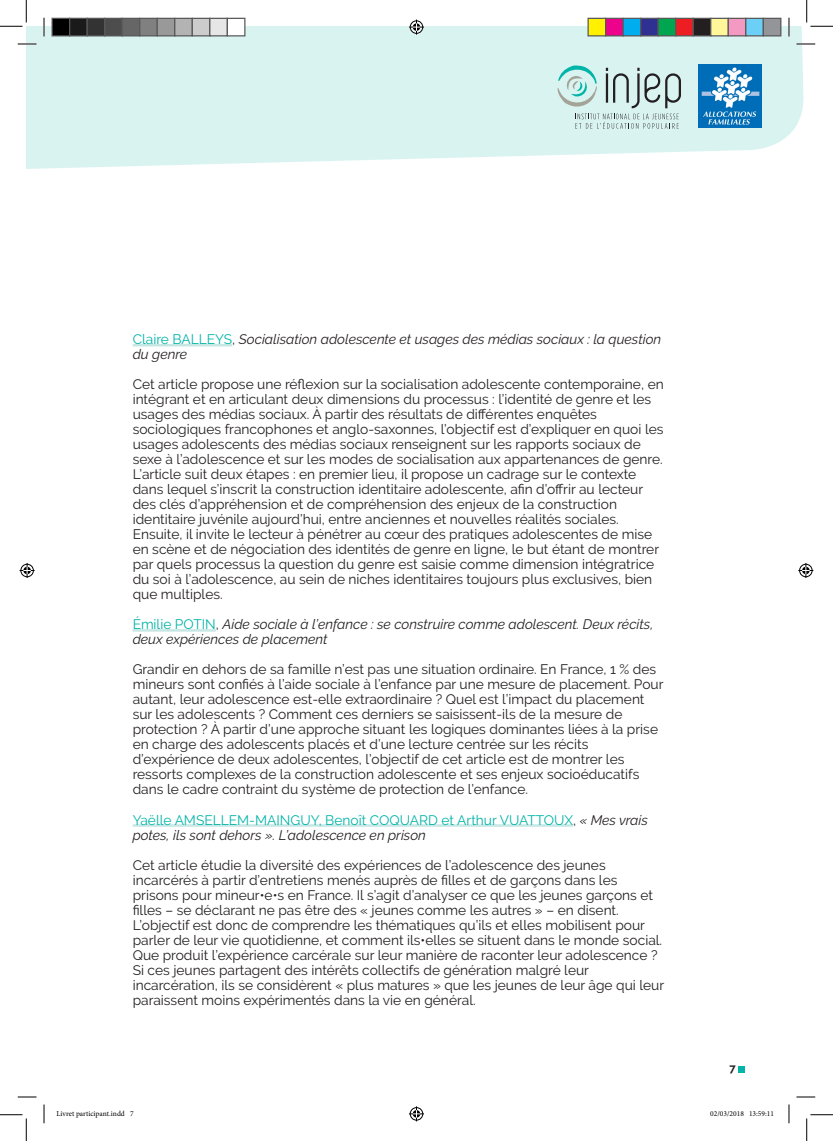
<style>
.page{position:relative;width:833px;height:1141px;background:#fff}
.page>*{position:absolute;margin:0;border:0;box-sizing:border-box;transform-origin:0 0}
.t1{font:13.75px/15px "Raleway";color:#231f20}
.t2{font:italic 13.75px/15px "Raleway";color:#231f20}
.t3{font:13.75px/15px "Raleway";color:#00b4a7}
.t4{font:700 11.25px "Raleway";color:#231f20}
.t5{font:7.5px "Minion Pro";color:#000}
.s1{font-style:normal;color:#00b4a7}
.s2{font-style:normal}
.s3{color:#231f20}
.s4{font-style:italic;color:#231f20}
</style>
<div class="page">
<svg style="left:26px;top:26px;width:778px;height:143px;fill:#d9f3f1"></svg>
<svg style="left:557px;top:66px;width:123px;height:63px"></svg>
<img style="left:698px;top:65px;width:63px;height:63px">
<svg style="left:738px;top:1066px;width:6px;height:5px"></svg>
<hr style="left:133px;top:344px;width:99px;height:2px;background:#c6e7e4">
<hr style="left:133px;top:629px;width:83px;height:2px;background:#c6e7e4">
<hr style="left:133px;top:824px;width:439px;height:2px;background:#c6e7e4">
<svg style="left:18px;top:43px;width:18px;height:2px"></svg>
<svg style="left:796px;top:43px;width:18px;height:2px"></svg>
<svg style="left:18px;top:1096px;width:18px;height:1px"></svg>
<svg style="left:796px;top:1096px;width:18px;height:1px"></svg>
<svg style="left:43px;top:18px;width:2px;height:18px"></svg>
<svg style="left:43px;top:1104px;width:2px;height:19px"></svg>
<svg style="left:787px;top:18px;width:2px;height:18px"></svg>
<svg style="left:788px;top:1104px;width:1px;height:19px"></svg>
<svg style="left:0;top:0;width:27px;height:27px"></svg>
<svg style="left:0;top:1114px;width:27px;height:26px"></svg>
<svg style="left:806px;top:0;width:26px;height:27px"></svg>
<svg style="left:806px;top:1114px;width:26px;height:26px"></svg>
<svg style="left:409px;top:20px;width:15px;height:15px"></svg>
<svg style="left:409px;top:1106px;width:15px;height:15px"></svg>
<svg style="left:20px;top:563px;width:15px;height:15px"></svg>
<svg style="left:798px;top:563px;width:14px;height:15px"></svg>
<div style="left:52px;top:18px;width:18px;height:18px;background:#000"></div>
<div style="left:51px;top:18px;width:19px;height:18px;border:1px solid #595959"></div>
<div style="left:70px;top:18px;width:17px;height:18px;background:#1a1a1a"></div>
<div style="left:69px;top:18px;width:19px;height:18px;border:1px solid #595959"></div>
<div style="left:87px;top:18px;width:18px;height:18px;background:#333"></div>
<div style="left:86px;top:18px;width:19px;height:18px;border:1px solid #595959"></div>
<div style="left:105px;top:18px;width:17px;height:18px;background:#4d4d4d"></div>
<div style="left:104px;top:18px;width:19px;height:18px;border:1px solid #595959"></div>
<div style="left:122px;top:18px;width:18px;height:18px;background:#666"></div>
<div style="left:121px;top:18px;width:19px;height:18px;border:1px solid #595959"></div>
<div style="left:140px;top:18px;width:17px;height:18px;background:#808080"></div>
<div style="left:139px;top:18px;width:19px;height:18px;border:1px solid #595959"></div>
<div style="left:157px;top:18px;width:18px;height:18px;background:#999"></div>
<div style="left:156px;top:18px;width:19px;height:18px;border:1px solid #595959"></div>
<div style="left:175px;top:18px;width:17px;height:18px;background:#b3b3b3"></div>
<div style="left:174px;top:18px;width:19px;height:18px;border:1px solid #595959"></div>
<div style="left:192px;top:18px;width:18px;height:18px;background:#ccc"></div>
<div style="left:191px;top:18px;width:19px;height:18px;border:1px solid #595959"></div>
<div style="left:210px;top:18px;width:17px;height:18px;background:#e6e6e6"></div>
<div style="left:209px;top:18px;width:19px;height:18px;border:1px solid #595959"></div>
<div style="left:227px;top:18px;width:18px;height:18px;background:#fff"></div>
<div style="left:226px;top:18px;width:19px;height:18px;border:1px solid #595959"></div>
<div style="left:587px;top:18px;width:18px;height:18px;background:#fff101"></div>
<div style="left:587px;top:18px;width:19px;height:18px;border:1px solid #595959"></div>
<div style="left:605px;top:18px;width:17px;height:18px;background:#ed028c"></div>
<div style="left:604px;top:18px;width:19px;height:18px;border:1px solid #595959"></div>
<div style="left:622px;top:18px;width:18px;height:18px;background:#00aeef"></div>
<div style="left:622px;top:18px;width:19px;height:18px;border:1px solid #595959"></div>
<div style="left:640px;top:18px;width:17px;height:18px;background:#2e3092"></div>
<div style="left:639px;top:18px;width:19px;height:18px;border:1px solid #595959"></div>
<div style="left:657px;top:18px;width:18px;height:18px;background:#00a54f"></div>
<div style="left:657px;top:18px;width:19px;height:18px;border:1px solid #595959"></div>
<div style="left:675px;top:18px;width:17px;height:18px;background:#ee1d23"></div>
<div style="left:674px;top:18px;width:19px;height:18px;border:1px solid #595959"></div>
<div style="left:692px;top:18px;width:18px;height:18px;background:#231f20"></div>
<div style="left:692px;top:18px;width:19px;height:18px;border:1px solid #595959"></div>
<div style="left:710px;top:18px;width:17px;height:18px;background:#fff79a"></div>
<div style="left:709px;top:18px;width:19px;height:18px;border:1px solid #595959"></div>
<div style="left:727px;top:18px;width:18px;height:18px;background:#f499c2"></div>
<div style="left:727px;top:18px;width:19px;height:18px;border:1px solid #595959"></div>
<div style="left:745px;top:18px;width:17px;height:18px;background:#6bcff6"></div>
<div style="left:744px;top:18px;width:19px;height:18px;border:1px solid #595959"></div>
<div style="left:762px;top:18px;width:18px;height:18px;background:#939598"></div>
<div style="left:762px;top:18px;width:19px;height:18px;border:1px solid #595959"></div>
<p class="t2" style="left:133px;top:332px;width:530px"><span class="s1">Claire BALLEYS</span><span class="s2">,</span> Socialisation adolescente et usages des médias sociaux : la question du genre</p>
<p class="t1" style="left:133px;top:377px;width:532px">Cet article propose une réflexion sur la socialisation adolescente contemporaine, en intégrant et en articulant deux dimensions du processus : l’identité de genre et les usages des médias sociaux. À partir des résultats de différentes enquêtes sociologiques francophones et anglo-saxonnes, l’objectif est d’expliquer en quoi les usages adolescents des médias sociaux renseignent sur les rapports sociaux de sexe à l’adolescence et sur les modes de socialisation aux appartenances de genre.<br>L’article suit deux étapes : en premier lieu, il propose un cadrage sur le contexte dans lequel s’inscrit la construction identitaire adolescente, afin d’offrir au lecteur des clés d’appréhension et de compréhension des enjeux de la construction identitaire juvénile aujourd’hui, entre anciennes et nouvelles réalités sociales.<br>Ensuite, il invite le lecteur à pénétrer au cœur des pratiques adolescentes de mise en scène et de négociation des identités de genre en ligne, le but étant de montrer par quels processus la question du genre est saisie comme dimension intégratrice du soi à l’adolescence, au sein de niches identitaires toujours plus exclusives, bien que multiples.</p>
<p class="t2" style="left:133px;top:617px;width:522px"><span class="s1">Émilie POTIN</span><span class="s2">,</span> Aide sociale à l’enfance : se construire comme adolescent. Deux récits, deux expériences de placement</p>
<p class="t1" style="left:133px;top:662px;width:532px">Grandir en dehors de sa famille n’est pas une situation ordinaire. En France, 1 % des mineurs sont confiés à l’aide sociale à l’enfance par une mesure de placement. Pour autant, leur adolescence est-elle extraordinaire ? Quel est l’impact du placement sur les adolescents ? Comment ces derniers se saisissent-ils de la mesure de protection ? À partir d’une approche situant les logiques dominantes liées à la prise en charge des adolescents placés et d’une lecture centrée sur les récits d’expérience de deux adolescentes, l’objectif de cet article est de montrer les ressorts complexes de la construction adolescente et ses enjeux socioéducatifs dans le cadre contraint du système de protection de l’enfance.</p>
<p class="t3" style="left:133px;top:812px;width:516px">Yaëlle AMSELLEM-MAINGUY, Benoît COQUARD et Arthur VUATTOUX<span class="s3">,</span> <span class="s4">« Mes vrais potes, ils sont dehors ». L’adolescence en prison</span></p>
<p class="t1" style="left:133px;top:857px;width:532px">Cet article étudie la diversité des expériences de l’adolescence des jeunes incarcérés à partir d’entretiens menés auprès de filles et de garçons dans les prisons pour mineur•e•s en France. Il s’agit d’analyser ce que les jeunes garçons et filles – se déclarant ne pas être des « jeunes comme les autres » – en disent.<br>L’objectif est donc de comprendre les thématiques qu’ils et elles mobilisent pour parler de leur vie quotidienne, et comment ils•elles se situent dans le monde social.<br>Que produit l’expérience carcérale sur leur manière de raconter leur adolescence ?<br>Si ces jeunes partagent des intérêts collectifs de génération malgré leur incarcération, ils se considèrent « plus matures » que les jeunes de leur âge qui leur paraissent moins expérimentés dans la vie en général.</p>
<p class="t4" style="left:729px;top:1061px;width:8px">7</p>
<p class="t5" style="left:56px;top:1108px;width:79px">Livret participant.indd 7</p>
<p class="t5" style="left:709px;top:1108px;width:65px">02/03/2018 13:59:11</p>
</div>
